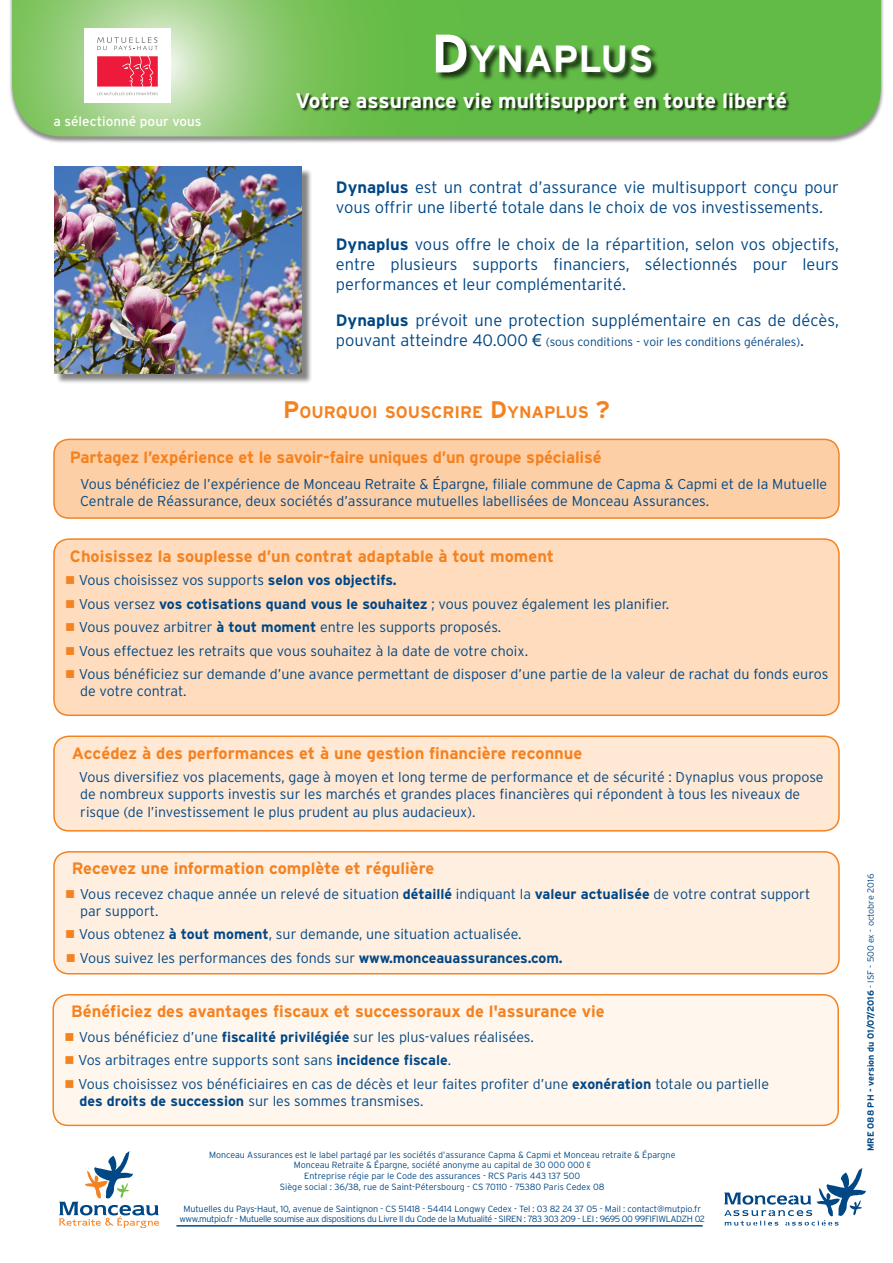
<style>
.page{position:relative;width:893px;height:1263px;background:#fff}
.page>*{position:absolute;margin:0;border:0;box-sizing:border-box;transform-origin:0 0}
.t1{font:700 37.8px "Interstate";color:#fff}
.t2{font:700 21px "Interstate";color:#fff}
.t3{font:700 16.8px "Interstate";color:#f58220}
.t4{font:300 16.5px/19.8px "Interstate";color:#004785}
.t5{font:700 16.5px "Interstate";color:#f58220}
.t6{font:300 14.25px/17.1px "Interstate";color:#004785}
.t7{font:13.5px "Interstate";color:#fff}
.t8{font:300 12px "Interstate";color:#004785}
.t9{font:300 9px/10.8px "Interstate";letter-spacing:-.01em;color:#004785;text-align:center}
.t10{font:300 9px/10.8px "Interstate";letter-spacing:-.04em;color:#004785;text-align:center}
.t11{font:700 9px "Interstate";color:#004785}
.s1{font-size:54px}
.s2{font-weight:700}
.s3{font-size:16.5px}
.s4{font-family:"Arial";font-weight:400;font-size:16.5px}
.s5{font-size:24px}
.s6{color:#f58220}
.s7{font-stretch:condensed}
.s8{font-weight:300}
</style>
<div class="page">
<div style="left:8px;top:0;width:876px;height:144px;background:#000;opacity:.44"></div>
<svg style="left:12px;top:0;width:869px;height:136px;background:#7ac35f"></svg>
<div style="left:54px;top:439px;width:785px;height:79px;background:#fdcfa7;border-radius:15px"></div>
<div style="left:53px;top:439px;width:787px;height:80px;border:2px solid #f58220;border-radius:15px"></div>
<div style="left:56px;top:168px;width:257px;height:216px;background:#000;opacity:.49"></div>
<img style="left:54px;top:166px;width:248px;height:207px">
<div style="left:54px;top:539px;width:785px;height:176px;background:#fedcbd;border-radius:15px"></div>
<div style="left:53px;top:538px;width:787px;height:178px;border:2px solid #f58220;border-radius:15px"></div>
<div style="left:54px;top:736px;width:785px;height:95px;background:#ffe8d4;border-radius:15px"></div>
<div style="left:53px;top:735px;width:787px;height:96px;border:2px solid #f58220;border-radius:15px"></div>
<div style="left:54px;top:852px;width:785px;height:122px;background:#ffefe1;border-radius:15px"></div>
<div style="left:53px;top:851px;width:787px;height:123px;border:2px solid #f58220;border-radius:15px"></div>
<div style="left:53px;top:995px;width:785px;height:130px;background:#fff6ed;border-radius:15px"></div>
<div style="left:53px;top:994px;width:786px;height:132px;border:2px solid #f58220;border-radius:15px"></div>
<div style="left:436px;top:34px;width:223px;height:48px;background:#000;opacity:.75"></div>
<div style="left:297px;top:92px;width:493px;height:23px;background:#000;opacity:.75"></div>
<svg style="left:724px;top:1168px;width:142px;height:57px"></svg>
<hr style="left:176px;top:1225px;width:527px;height:1px;background:#004785">
<svg style="left:59px;top:1151px;width:100px;height:77px"></svg>
<div style="left:84px;top:28px;width:86px;height:74px;background:#fff"></div>
<svg style="left:97px;top:37px;width:61px;height:13px"></svg>
<svg style="left:97px;top:56px;width:61px;height:39px"></svg>
<p class="t7" style="left:53px;top:114px;width:150px">a sélectionné pour vous</p>
<h1 class="t1" style="left:431px;top:38px;width:224px"><span class="s1">D</span>YNAPLUS</h1>
<h2 class="t2" style="left:296px;top:89px;width:493px">Votre assurance vie multisupport en toute liberté</h2>
<p class="t4" style="left:336px;top:177px;width:505px"><span class="s2">Dynaplus</span> est un contrat d’assurance vie multisupport conçu pour vous offrir une liberté totale dans le choix de vos investissements.</p>
<p class="t4" style="left:336px;top:234px;width:505px;text-align:justify"><span class="s2">Dynaplus</span> vous offre le choix de la répartition, selon vos objectifs, entre plusieurs supports financiers, sélectionnés pour leurs performances et leur complémentarité.</p>
<p class="t4" style="left:336px;top:310px;width:505px"><span class="s2">Dynaplus</span> prévoit une protection supplémentaire en cas de décès,</p>
<p class="t8" style="left:336px;top:335px;width:470px"><span class="s3">pouvant atteindre 40.000</span> <span class="s4">€</span> (sous conditions - voir les conditions générales)<span class="s3">.</span></p>
<p class="t3" style="left:283px;top:402px;width:328px"><span class="s5">P</span>OURQUOI SOUSCRIRE <span class="s5">D</span>YNAPLUS <span class="s5">?</span></p>
<p class="t5" style="left:70px;top:448px;width:533px">Partagez l’expérience et le savoir-faire uniques d’un groupe spécialisé</p>
<p class="t6" style="left:80px;top:475px;width:748px">Vous bénéficiez de l’expérience de Monceau Retraite &amp; épargne, filiale commune de Capma &amp; Capmi et de la Mutuelle<br>Centrale de Réassurance, deux sociétés d’assurance mutuelles labellisées de Monceau Assurances.</p>
<p class="t5" style="left:70px;top:547px;width:486px">Choisissez la souplesse d’un contrat adaptable à tout moment</p>
<p class="t6" style="left:65px;top:571px;width:333px"><span class="s6">■</span> Vous choisissez vos supports <span class="s2">selon vos objectifs.</span></p>
<p class="t6" style="left:65px;top:595px;width:605px"><span class="s6">■</span> Vous versez <span class="s2">vos cotisations quand vous le souhaitez</span> ; vous pouvez également les planifier.</p>
<p class="t6" style="left:65px;top:618px;width:437px"><span class="s6">■</span> Vous pouvez arbitrer <span class="s2">à tout moment</span> entre les supports proposés.</p>
<p class="t6" style="left:65px;top:642px;width:464px"><span class="s6">■</span> Vous effectuez les retraits que vous souhaitez à la date de votre choix.</p>
<p class="t6" style="left:80px;top:665px;width:750px;text-indent:-15px"><span class="s6">■</span> Vous bénéficiez sur demande d’une avance permettant de disposer d’une partie de la valeur de rachat du fonds euros de votre contrat.</p>
<p class="t5" style="left:72px;top:744px;width:512px">Accédez à des performances et à une gestion financière reconnue</p>
<p class="t6" style="left:79px;top:769px;width:746px">Vous diversifiez vos placements, gage à moyen et long terme de performance et de sécurité : Dynaplus vous propose de nombreux supports investis sur les marchés et grandes places financières qui répondent à tous les niveaux de risque (de l’investissement le plus prudent au plus audacieux).</p>
<p class="t5" style="left:72px;top:859px;width:364px">Recevez une information complète et régulière</p>
<p class="t6" style="left:80px;top:885px;width:732px;text-indent:-15px"><span class="s6">■</span> Vous recevez chaque année un relevé de situation <span class="s2">détaillé</span> indiquant la <span class="s2">valeur actualisée</span> de votre contrat support par support.</p>
<p class="t6" style="left:65px;top:926px;width:458px"><span class="s6">■</span> Vous obtenez <span class="s2">à tout moment</span>, sur demande, une situation actualisée.</p>
<p class="t6" style="left:66px;top:949px;width:498px"><span class="s6">■</span> Vous suivez les performances des fonds sur <span class="s2">www.monceauassurances.com.</span></p>
<p class="t5" style="left:71px;top:1002px;width:535px">Bénéficiez des avantages fiscaux et successoraux de l'assurance vie</p>
<p class="t6" style="left:65px;top:1028px;width:471px"><span class="s6">■</span> Vous bénéficiez d’une <span class="s2">fiscalité privilégiée</span> sur les plus-values réalisées.</p>
<p class="t6" style="left:65px;top:1051px;width:388px"><span class="s6">■</span> Vos arbitrages entre supports sont sans <span class="s2">incidence fiscale</span>.</p>
<p class="t6" style="left:80px;top:1075px;width:691px;text-indent:-15px"><span class="s6">■</span> Vous choisissez vos bénéficiaires en cas de décès et leur faites profiter d’une <span class="s2">exonération</span> totale ou partielle <span class="s2">des droits de succession</span> sur les sommes transmises.</p>
<p class="t9" style="left:209px;top:1149px;width:468px">Monceau Assurances est le label partagé par les sociétés d’assurance Capma &amp; Capmi et Monceau retraite &amp; épargne Monceau Retraite &amp; épargne, société anonyme au capital de 30 000 000 <span class="s7">¤<br></span>Entreprise régie par le Code des assurances - RCS Paris 443 137 500<br>Siège social : 36/38, rue de Saint-Pétersbourg - CS 70110 - 75380 Paris Cedex 08</p>
<p class="t10" style="left:179px;top:1203px;width:527px">Mutuelles du Pays-Haut, 10, avenue de Saintignon - CS 51418 - 54414 Longwy Cedex - Tel : 03 82 24 37 05 - Mail : contact@mutpio.fr www.mutpio.fr - Mutuelle soumise aux dispositions du Livre II du Code de la Mutualité - SIREN : 783 303 209 - LEI : 9695 00 99FIFIWLADZH 02</p>
<p class="t11" style="left:866px;top:1151px;width:279px;rotate:-90deg">MRE 088 PH - version du 01/07/2016 <span class="s8">- ISF - 500 ex - octobre 2016</span></p>
</div>
